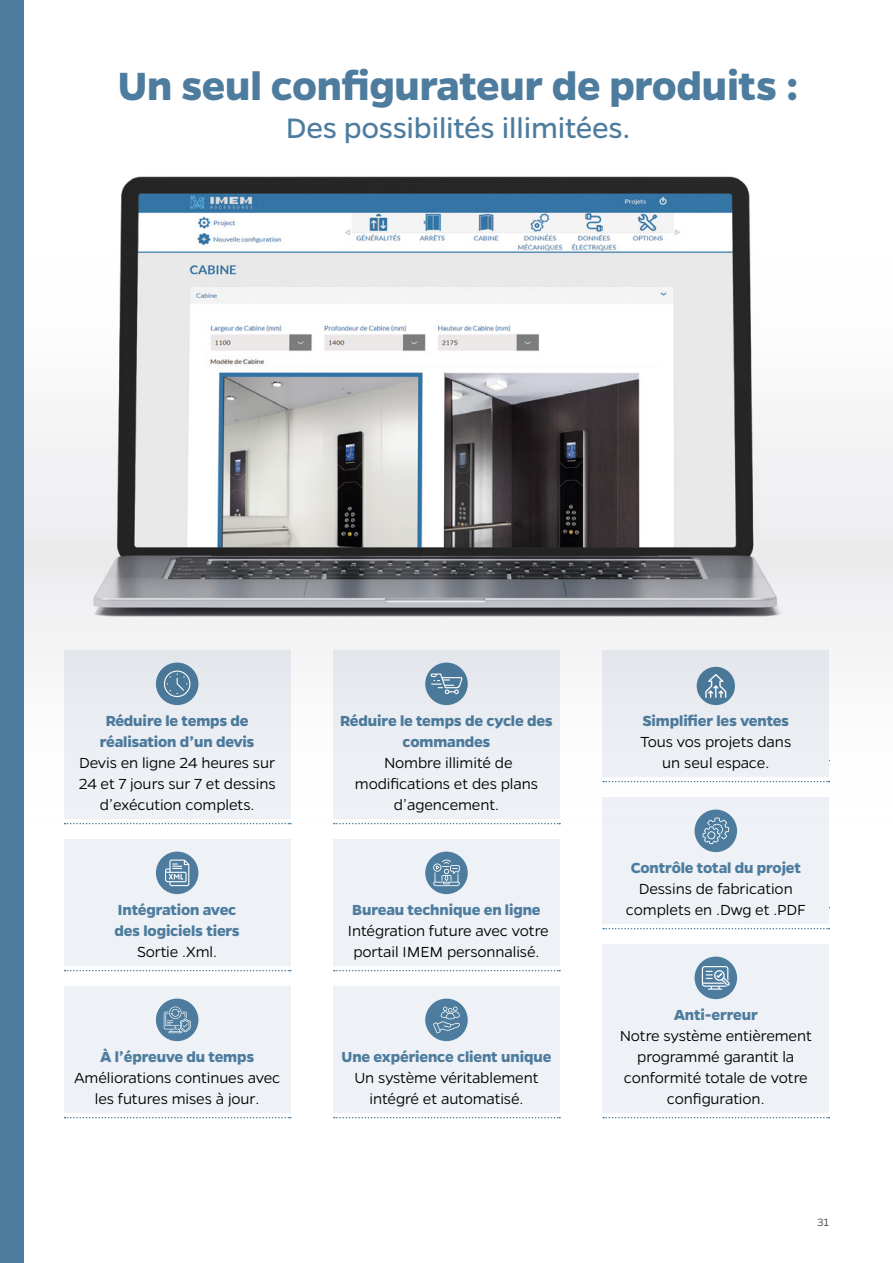
<style>
.page{position:relative;width:893px;height:1263px;background:#fff}
.page>*{position:absolute;margin:0;border:0;box-sizing:border-box;transform-origin:0 0}
.t1{font:700 44.55px "Gentona";letter-spacing:-.01em;color:#4d7c9e}
.t2{font:31.8px "Gentona";letter-spacing:-.01em;color:#4d7c9e}
.t3{font:300 16.5px/21px "Gentona";letter-spacing:-.01em;color:#000;text-align:center}
.t4{font:700 16.5px/21px "Gentona";letter-spacing:-.01em;color:#4d7c9e;text-align:center}
.t5{font:300 12px "Gentona";color:#333e47}
</style>
<div class="page">
<img style="left:23px;top:0;width:870px;height:1236px">
<div style="left:0;top:0;width:23px;height:1263px;background:#4d7c9e"></div>
<div style="left:64px;top:650px;width:227px;height:84px;background:#e3e6eb"></div>
<div style="left:64px;top:671px;width:227px;height:84px;background:#e6e9ef"></div>
<div style="left:64px;top:692px;width:227px;height:126px;background:#eef1f6"></div>
<svg style="left:65px;top:823px;width:226px;height:1px"></svg>
<div style="left:64px;top:839px;width:227px;height:84px;background:#eef1f6"></div>
<div style="left:64px;top:881px;width:227px;height:84px;background:#eef1f6"></div>
<svg style="left:65px;top:970px;width:226px;height:1px"></svg>
<div style="left:64px;top:986px;width:227px;height:84px;background:#eef1f6"></div>
<div style="left:64px;top:1007px;width:227px;height:105px;background:#eef1f6"></div>
<svg style="left:65px;top:1117px;width:226px;height:1px"></svg>
<div style="left:156px;top:662px;width:42px;height:43px;background:#4d7c9e;border-radius:50%"></div>
<svg style="left:164px;top:670px;width:26px;height:27px"></svg>
<div style="left:156px;top:851px;width:42px;height:43px;background:#4d7c9e;border-radius:50%"></div>
<svg style="left:165px;top:859px;width:24px;height:27px"></svg>
<div style="left:156px;top:998px;width:42px;height:43px;background:#4d7c9e;border-radius:50%"></div>
<svg style="left:164px;top:1006px;width:27px;height:27px"></svg>
<div style="left:333px;top:650px;width:227px;height:105px;background:#e4e7ed"></div>
<div style="left:333px;top:692px;width:227px;height:126px;background:#eef1f6"></div>
<svg style="left:334px;top:823px;width:226px;height:1px"></svg>
<div style="left:333px;top:839px;width:227px;height:84px;background:#eef1f6"></div>
<div style="left:333px;top:860px;width:227px;height:105px;background:#eef1f6"></div>
<svg style="left:334px;top:970px;width:226px;height:1px"></svg>
<div style="left:333px;top:986px;width:227px;height:84px;background:#eef1f6"></div>
<div style="left:333px;top:1007px;width:227px;height:105px;background:#eef1f6"></div>
<svg style="left:334px;top:1117px;width:226px;height:1px"></svg>
<div style="left:425px;top:662px;width:43px;height:43px;background:#4d7c9e;border-radius:50%"></div>
<svg style="left:431px;top:673px;width:31px;height:21px"></svg>
<div style="left:425px;top:851px;width:43px;height:43px;background:#4d7c9e;border-radius:50%"></div>
<svg style="left:433px;top:859px;width:27px;height:27px"></svg>
<div style="left:425px;top:998px;width:43px;height:43px;background:#4d7c9e;border-radius:50%"></div>
<svg style="left:433px;top:1006px;width:27px;height:27px"></svg>
<div style="left:602px;top:650px;width:227px;height:84px;background:#e3e6eb"></div>
<div style="left:602px;top:671px;width:227px;height:84px;background:#e6e9ef"></div>
<div style="left:602px;top:692px;width:227px;height:84px;background:#eef1f6"></div>
<svg style="left:603px;top:781px;width:226px;height:1px"></svg>
<div style="left:602px;top:797px;width:227px;height:84px;background:#eef1f6"></div>
<div style="left:602px;top:839px;width:227px;height:84px;background:#eef1f6"></div>
<svg style="left:603px;top:928px;width:226px;height:1px"></svg>
<div style="left:602px;top:944px;width:227px;height:84px;background:#eef1f6"></div>
<div style="left:602px;top:965px;width:227px;height:148px;background:#eef1f6"></div>
<svg style="left:603px;top:1117px;width:226px;height:1px"></svg>
<div style="left:697px;top:667px;width:38px;height:38px;background:#4d7c9e;border-radius:50%"></div>
<svg style="left:705px;top:674px;width:21px;height:24px"></svg>
<div style="left:694px;top:809px;width:43px;height:43px;background:#4d7c9e;border-radius:50%"></div>
<svg style="left:702px;top:817px;width:27px;height:27px"></svg>
<div style="left:694px;top:956px;width:43px;height:43px;background:#4d7c9e;border-radius:50%"></div>
<svg style="left:702px;top:966px;width:28px;height:24px"></svg>
<h1 class="t1" style="left:118px;top:60px;width:682px">Un seul configurateur de produits :</h1>
<h2 class="t2" style="left:286px;top:110px;width:346px">Des possibilités illimitées.</h2>
<p class="t4" style="left:100px;top:710px;width:156px">Réduire le temps de réalisation d’un devis</p>
<p class="t3" style="left:79px;top:752px;width:198px">Devis en ligne 24 heures sur<br>24 et 7 jours sur 7 et dessins d’exécution complets.</p>
<p class="t4" style="left:115px;top:899px;width:127px;text-align:left">Intégration avec des logiciels tiers</p>
<p class="t3" style="left:137px;top:941px;width:82px">Sortie .Xml.</p>
<p class="t4" style="left:100px;top:1046px;width:156px">À l’épreuve du temps</p>
<p class="t3" style="left:74px;top:1067px;width:208px">Améliorations continues avec les futures mises à jour.</p>
<p class="t4" style="left:340px;top:710px;width:214px">Réduire le temps de cycle des commandes</p>
<p class="t3" style="left:355px;top:752px;width:185px">Nombre illimité de modifications et des plans d’agencement.</p>
<p class="t4" style="left:352px;top:899px;width:190px">Bureau technique en ligne</p>
<p class="t3" style="left:348px;top:920px;width:202px">Intégration future avec votre portail IMEM personnalisé.</p>
<p class="t4" style="left:342px;top:1046px;width:211px">Une expérience client unique</p>
<p class="t3" style="left:354px;top:1067px;width:185px">Un système véritablement intégré et automatisé.</p>
<p class="t4" style="left:642px;top:710px;width:148px">Simplifier les ventes</p>
<p class="t3" style="left:640px;top:731px;width:152px">Tous vos projets dans un seul espace.</p>
<p class="t4" style="left:631px;top:857px;width:172px">Contrôle total du projet</p>
<p class="t3" style="left:626px;top:878px;width:181px">Dessins de fabrication complets en .Dwg et .PDF</p>
<p class="t4" style="left:674px;top:1004px;width:86px">Anti-erreur</p>
<p class="t3" style="left:620px;top:1025px;width:194px">Notre système entièrement programmé garantit la conformité totale de votre configuration.</p>
<p class="t5" style="left:817px;top:1215px;width:13px">31</p>
</div>
